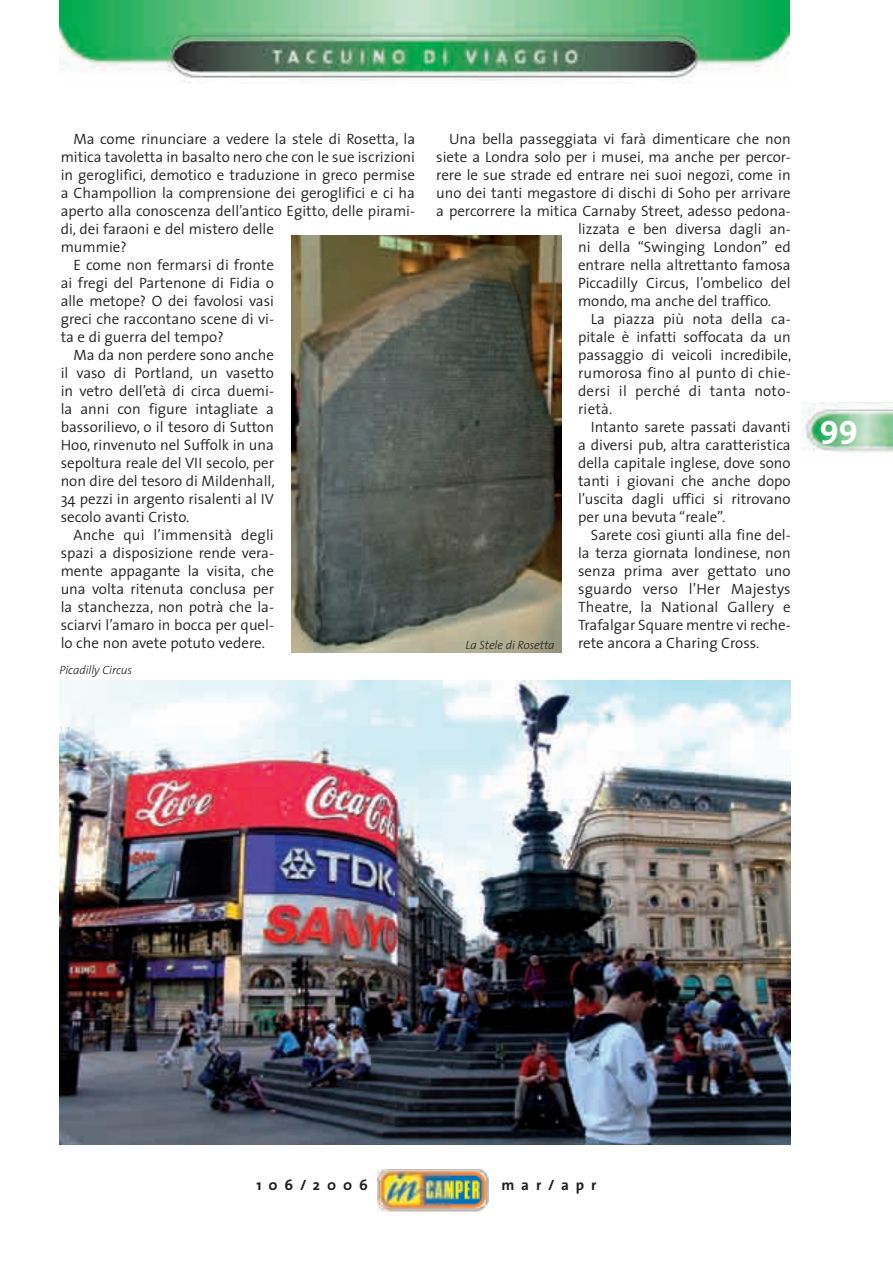
<style>
.page{position:relative;width:893px;height:1263px;background:#fff}
.page>*{position:absolute;margin:0;border:0;box-sizing:border-box;transform-origin:0 0}
.t1{font:700 33px "The Sans";color:#fff}
.t2{font:300 15px "The Sans";color:#231f20}
.t3{font:700 15px "The Sans";letter-spacing:.46em;color:#231f20}
.t4{font:italic 300 12px "The Sans";letter-spacing:-.01em;color:#231f20}
</style>
<div class="page">
<img style="left:378px;top:1169px;width:110px;height:43px">
<img style="left:60px;top:0;width:729px;height:84px">
<img style="left:802px;top:403px;width:91px;height:49px">
<img style="left:291px;top:236px;width:270px;height:416px">
<img style="left:60px;top:681px;width:731px;height:463px">
<p class="t2" style="left:73px;top:127px;width:343px">Ma come rinunciare a vedere la stele di Rosetta, la</p>
<p class="t2" style="left:61px;top:145px;width:356px">mitica tavoletta in basalto nero che con le sue iscrizioni</p>
<p class="t2" style="left:61px;top:163px;width:356px">in geroglifici, demotico e traduzione in greco permise</p>
<p class="t2" style="left:61px;top:181px;width:356px">a Champollion la comprensione dei geroglifici e ci ha</p>
<p class="t2" style="left:61px;top:199px;width:356px">aperto alla conoscenza dell’antico Egitto, delle pirami-</p>
<p class="t2" style="left:61px;top:217px;width:215px">di, dei faraoni e del mistero delle</p>
<p class="t2" style="left:61px;top:235px;width:68px">mummie?</p>
<p class="t2" style="left:73px;top:253px;width:202px">E come non fermarsi di fronte</p>
<p class="t2" style="left:61px;top:271px;width:215px">ai fregi del Partenone di Fidia o</p>
<p class="t2" style="left:61px;top:289px;width:215px">alle metope? O dei favolosi vasi</p>
<p class="t2" style="left:61px;top:307px;width:215px">greci che raccontano scene di vi-</p>
<p class="t2" style="left:61px;top:325px;width:164px">ta e di guerra del tempo?</p>
<p class="t2" style="left:73px;top:343px;width:202px">Ma da non perdere sono anche</p>
<p class="t2" style="left:61px;top:361px;width:215px">il vaso di Portland, un vasetto</p>
<p class="t2" style="left:61px;top:379px;width:215px">in vetro dell’età di circa duemi-</p>
<p class="t2" style="left:61px;top:397px;width:215px">la anni con figure intagliate a</p>
<p class="t2" style="left:61px;top:415px;width:215px">bassorilievo, o il tesoro di Sutton</p>
<p class="t2" style="left:61px;top:433px;width:215px">Hoo, rinvenuto nel Suffolk in una</p>
<p class="t2" style="left:61px;top:451px;width:215px">sepoltura reale del VII secolo, per</p>
<p class="t2" style="left:61px;top:469px;width:216px">non dire del tesoro di Mildenhall,</p>
<p class="t2" style="left:61px;top:487px;width:215px">34 pezzi in argento risalenti al IV</p>
<p class="t2" style="left:61px;top:505px;width:130px">secolo avanti Cristo.</p>
<p class="t2" style="left:73px;top:523px;width:202px">Anche qui l’immensità degli</p>
<p class="t2" style="left:61px;top:541px;width:215px">spazi a disposizione rende vera-</p>
<p class="t2" style="left:61px;top:559px;width:215px">mente appagante la visita, che</p>
<p class="t2" style="left:61px;top:577px;width:215px">una volta ritenuta conclusa per</p>
<p class="t2" style="left:61px;top:595px;width:215px">la stanchezza, non potrà che la-</p>
<p class="t2" style="left:61px;top:613px;width:215px">sciarvi l’amaro in bocca per quel-</p>
<p class="t2" style="left:61px;top:631px;width:206px">lo che non avete potuto vedere.</p>
<p class="t4" style="left:60px;top:660px;width:74px">Picadilly Circus</p>
<p class="t2" style="left:449px;top:127px;width:343px">Una bella passeggiata vi farà dimenticare che non</p>
<p class="t2" style="left:436px;top:145px;width:356px">siete a Londra solo per i musei, ma anche per percor-</p>
<p class="t2" style="left:436px;top:163px;width:356px">rere le sue strade ed entrare nei suoi negozi, come in</p>
<p class="t2" style="left:436px;top:181px;width:356px">uno dei tanti megastore di dischi di Soho per arrivare</p>
<p class="t2" style="left:436px;top:199px;width:356px">a percorrere la mitica Carnaby Street, adesso pedona-</p>
<p class="t2" style="left:578px;top:217px;width:214px">lizzata e ben diversa dagli an-</p>
<p class="t2" style="left:578px;top:235px;width:214px">ni della “Swinging London” ed</p>
<p class="t2" style="left:578px;top:253px;width:214px">entrare nella altrettanto famosa</p>
<p class="t2" style="left:578px;top:271px;width:214px">Piccadilly Circus, l’ombelico del</p>
<p class="t2" style="left:578px;top:289px;width:195px">mondo, ma anche del traffico.</p>
<p class="t2" style="left:591px;top:307px;width:201px">La piazza più nota della ca-</p>
<p class="t2" style="left:578px;top:325px;width:214px">pitale è infatti soffocata da un</p>
<p class="t2" style="left:578px;top:343px;width:215px">passaggio di veicoli incredibile,</p>
<p class="t2" style="left:578px;top:361px;width:214px">rumorosa fino al punto di chie-</p>
<p class="t2" style="left:578px;top:379px;width:214px">dersi il perché di tanta noto-</p>
<p class="t2" style="left:578px;top:397px;width:36px">rietà.</p>
<p class="t2" style="left:591px;top:415px;width:201px">Intanto sarete passati davanti</p>
<p class="t2" style="left:578px;top:433px;width:214px">a diversi pub, altra caratteristica</p>
<p class="t2" style="left:578px;top:451px;width:214px">della capitale inglese, dove sono</p>
<p class="t2" style="left:578px;top:469px;width:214px">tanti i giovani che anche dopo</p>
<p class="t2" style="left:578px;top:487px;width:214px">l’uscita dagli uffici si ritrovano</p>
<p class="t2" style="left:578px;top:505px;width:149px">per una bevuta “reale”.</p>
<p class="t2" style="left:591px;top:523px;width:201px">Sarete così giunti alla fine del-</p>
<p class="t2" style="left:578px;top:541px;width:214px">la terza giornata londinese, non</p>
<p class="t2" style="left:578px;top:559px;width:214px">senza prima aver gettato uno</p>
<p class="t2" style="left:578px;top:577px;width:214px">sguardo verso l’Her Majestys</p>
<p class="t2" style="left:578px;top:595px;width:214px">Theatre, la National Gallery e</p>
<p class="t2" style="left:578px;top:613px;width:214px">Trafalgar Square mentre vi reche-</p>
<p class="t2" style="left:578px;top:631px;width:183px">rete ancora a Charing Cross.</p>
<p class="t4" style="left:466px;top:635px;width:91px">La Stele di Rosetta</p>
<h1 class="t1" style="left:820px;top:399px;width:40px">99</h1>
<p class="t3" style="left:256px;top:1172px;width:113px">106/2006</p>
<p class="t3" style="left:501px;top:1172px;width:96px">mar/apr</p>
</div>
